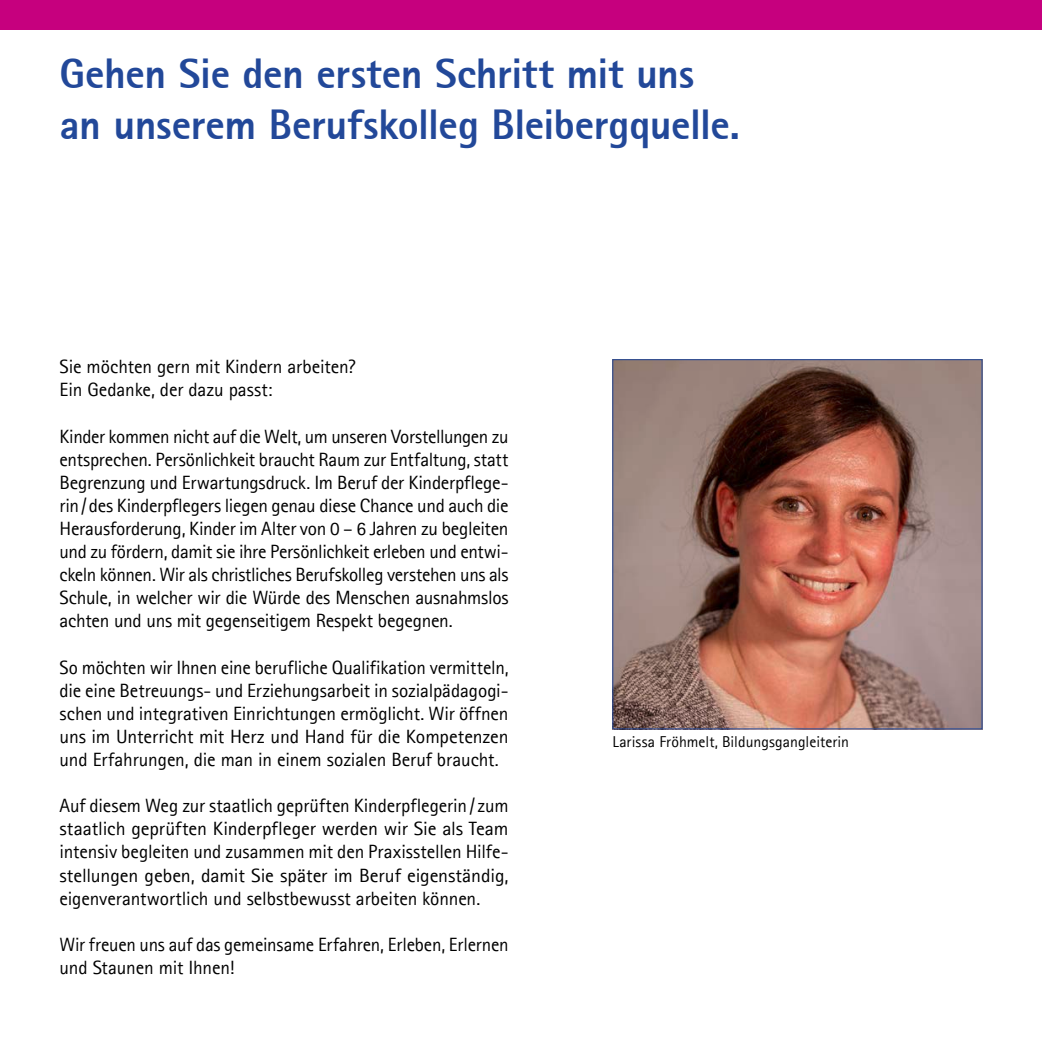
<style>
.page{position:relative;width:1042px;height:1042px;background:#fff}
.page>*{position:absolute;margin:0;border:0;box-sizing:border-box;transform-origin:0 0}
.t1{font:800 42px/50.4px "Agfa Rotis Sans Serif";letter-spacing:-.01em;color:#224899}
.t2{font:19.25px/23.1px "Agfa Rotis Sans Serif";letter-spacing:-.01em;color:#000;text-align:justify}
.t3{font:15.75px "Agfa Rotis Sans Serif";color:#000}
</style>
<div class="page">
<div style="left:0;top:0;width:1042px;height:30px;background:#c6007e"></div>
<img style="left:614px;top:361px;width:366px;height:366px">
<div style="left:612px;top:359px;width:370px;height:370px;border:1px solid #224899"></div>
<h1 class="t1" style="left:60px;top:48px;width:682px">Gehen Sie den ersten Schritt mit uns an unserem Berufskolleg Bleibergquelle.</h1>
<p class="t2" style="left:60px;top:355px;width:298px">Sie möchten gern mit Kindern arbeiten?<br>Ein Gedanke, der dazu passt:</p>
<p class="t2" style="left:60px;top:424px;width:450px">Kinder kommen nicht auf die Welt, um unseren Vorstellungen zu entsprechen. Persönlichkeit braucht Raum zur Entfaltung, statt Begrenzung und Erwartungsdruck. Im Beruf der Kinderpflege&shy;rin/des Kinderpflegers liegen genau diese Chance und auch die Herausforderung, Kinder im Alter von 0 – 6 Jahren zu begleiten und zu fördern, damit sie ihre Persönlichkeit erleben und entwi&shy;ckeln können. Wir als christliches Berufskolleg verstehen uns als Schule, in welcher wir die Würde des Menschen ausnahmslos achten und uns mit gegenseitigem Respekt begegnen.</p>
<p class="t2" style="left:60px;top:655px;width:450px">So möchten wir Ihnen eine berufliche Qualifikation vermitteln, die eine Betreuungs- und Erziehungsarbeit in sozialpädagogi&shy;schen und integrativen Einrichtungen ermöglicht. Wir öffnen uns im Unterricht mit Herz und Hand für die Kompetenzen und Erfahrungen, die man in einem sozialen Beruf braucht.</p>
<p class="t2" style="left:60px;top:794px;width:450px">Auf diesem Weg zur staatlich geprüften Kinderpflegerin/ zum staatlich geprüften Kinderpfleger werden wir Sie als Team intensiv begleiten und zusammen mit den Praxisstellen Hilfe&shy;stellungen geben, damit Sie später im Beruf eigenständig, eigenverantwortlich und selbstbewusst arbeiten können.</p>
<p class="t2" style="left:60px;top:932px;width:450px">Wir freuen uns auf das gemeinsame Erfahren, Erleben, Erlernen und Staunen mit Ihnen!</p>
<p class="t3" style="left:612px;top:732px;width:238px">Larissa Fröhmelt, Bildungsgangleiterin</p>
</div>
